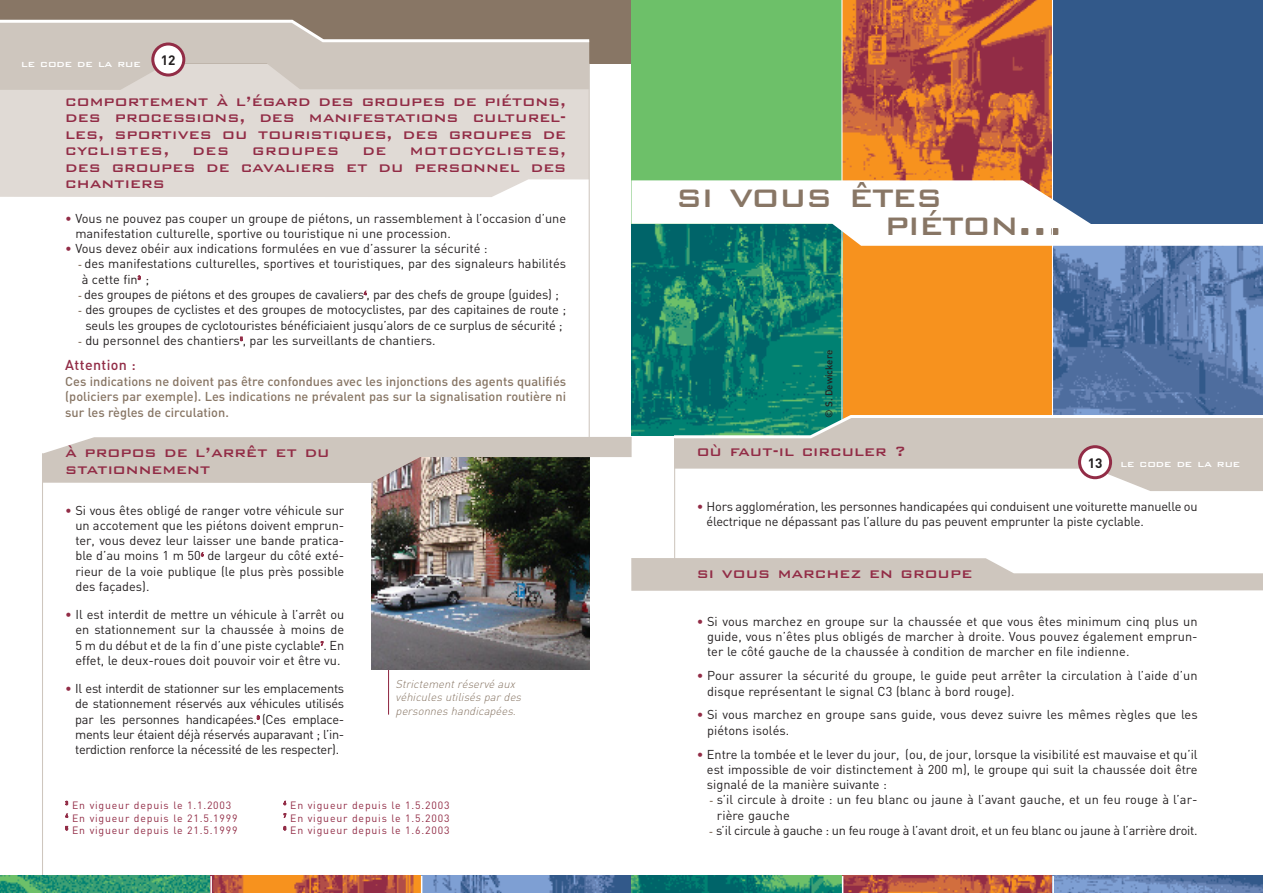
<style>
.page{position:relative;width:1263px;height:893px;background:#fff}
.page>*{position:absolute;margin:0;border:0;box-sizing:border-box;transform-origin:0 0}
.t1{font:500 33.75px/28.5px "Bank Gothic BT";letter-spacing:-.05em;color:#887665}
.t2{font:500 18px/16.5px "Bank Gothic BT";color:#922c46;text-align:justify}
.t3{font:500 18px "Bank Gothic BT";letter-spacing:.03em;color:#922c46}
.t4{font:500 14.25px "DIN";letter-spacing:.025em;color:#922c46}
.t5{font:700 13.5px "DIN";color:#231f20}
.t6{font:12.75px/15.3px "DIN";color:#231f20}
.t7{font:500 12.75px/15.3px "DIN";color:#887665;text-align:justify}
.t8{font:12.75px/15.3px "DIN";letter-spacing:-.02em;color:#231f20}
.t9{font:500 12px "Bank Gothic BT";color:#fff}
.t10{font:italic 300 11.25px/13.5px "DIN";color:#887665}
.t11{font:10.5px/12.6px "DIN";letter-spacing:.08em;color:#922c46}
.t12{font:500 9.75px "DIN";color:#231f20}
.t13{font:5.25px "DIN";color:#922c46}
.s1{color:#922c46}
.s2{font-weight:700;font-size:9px;color:#887665}
.s3{font-size:45px}
</style>
<div class="page">
<div style="left:0;top:90px;width:589px;height:107px;background:#e0dad5"></div>
<div style="left:0;top:0;width:631px;height:64px;background:#887665"></div>
<div style="left:842px;top:223px;width:210px;height:218px;background:#f7921e"></div>
<img style="left:631px;top:246px;width:210px;height:189px">
<img style="left:1053px;top:246px;width:210px;height:167px">
<div style="left:1052px;top:0;width:211px;height:223px;background:#32598a"></div>
<div style="left:631px;top:0;width:211px;height:223px;background:#6dc069"></div>
<img style="left:842px;top:0;width:210px;height:180px">
<svg style="left:631px;top:180px;width:632px;height:66px"></svg>
<hr style="left:841px;top:0;width:1px;height:456px;background:#fff">
<hr style="left:1052px;top:0;width:1px;height:456px;background:#fff">
<svg style="left:631px;top:558px;width:632px;height:33px"></svg>
<hr style="left:388px;top:665px;width:1px;height:50px;background:#922c46">
<img style="left:371px;top:483px;width:218px;height:186px">
<svg style="left:43px;top:437px;width:589px;height:46px;background:#bab3ab"></svg>
<hr style="left:589px;top:64px;width:1px;height:377px;background:#cec6be">
<hr style="left:674px;top:438px;width:1px;height:126px;background:#cec6be">
<hr style="left:42px;top:453px;width:1px;height:428px;background:#cec6be">
<svg style="left:0;top:19px;width:590px;height:71px;background:#c8beb6"></svg>
<svg style="left:671px;top:413px;width:592px;height:78px"></svg>
<img style="left:0;top:876px;width:210px;height:17px">
<svg style="left:212px;top:876px;width:209px;height:17px;background:#c86336"></svg>
<svg style="left:422px;top:876px;width:209px;height:17px;background:#6182b5"></svg>
<svg style="left:210px;top:876px;width:2px;height:17px"></svg>
<svg style="left:631px;top:876px;width:211px;height:17px;background:#19826c"></svg>
<svg style="left:843px;top:876px;width:209px;height:17px;background:#be5a3e"></svg>
<svg style="left:1054px;top:876px;width:209px;height:17px;background:#6887b9"></svg>
<svg style="left:1052px;top:876px;width:2px;height:17px"></svg>
<p class="t9" style="left:21px;top:56px;width:121px">le code de la rue</p>
<p class="t5" style="left:161px;top:55px;width:16px">12</p>
<h2 class="t2" style="left:65px;top:91px;width:502px">comportement à l’égard des groupes de piétons, des processions, des manifestations culturel&shy;les, sportives ou touristiques, des groupes de cyclistes,</h2>
<h2 class="t2" style="left:65px;top:141px;width:502px;text-indent:344px">motocyclistes, des groupes de cavaliers et du personnel des chantiers</h2>
<p class="t6" style="left:75px;top:212px;width:492px;text-indent:-10px"><span class="s1">•</span> Vous ne pouvez pas couper un groupe de piétons, un rassemblement à l’occasion d’une manifestation culturelle, sportive ou touristique ni une procession.</p>
<p class="t6" style="left:65px;top:242px;width:424px"><span class="s1">•</span> Vous devez obéir aux indications formulées en vue d’assurer la sécurité :</p>
<p class="t6" style="left:78px;top:258px;width:490px"><span class="s2">-</span> des manifestations culturelles, sportives et touristiques, par des signaleurs habilités à cette fin</p>
<h2 class="t2" style="left:193px;top:141px;width:38px">des</h2>
<h2 class="t3" style="left:252px;top:139px;width:88px">groupes</h2>
<h2 class="t2" style="left:362px;top:141px;width:25px">de</h2>
<p class="t13" style="left:138px;top:276px;width:4px">3</p>
<p class="t6" style="left:145px;top:273px;width:5px">;</p>
<p class="t6" style="left:78px;top:288px;width:482px"><span class="s2">-</span> des groupes de piétons et des groupes de cavaliers , par des chefs de groupe (guides) ;</p>
<p class="t13" style="left:364px;top:291px;width:4px">4</p>
<p class="t6" style="left:78px;top:304px;width:490px;text-align:center"><span class="s2">-</span> des groupes de cyclistes et des groupes de motocyclistes, par des capitaines de route ; seuls les groupes de cyclotouristes bénéficiaient jusqu’alors de ce surplus de sécurité ;</p>
<p class="t6" style="left:78px;top:334px;width:359px"><span class="s2">-</span> du personnel des chantiers , par les surveillants de chantiers.</p>
<p class="t13" style="left:240px;top:337px;width:4px">5</p>
<p class="t4" style="left:65px;top:360px;width:72px">Attention :</p>
<p class="t7" style="left:65px;top:375px;width:502px">Ces indications ne doivent pas être confondues avec les injonctions des agents qualifiés (policiers par exemple). Les indications ne prévalent pas sur la signalisation routière ni sur les règles de circulation.</p>
<h2 class="t2" style="left:65px;top:443px;width:266px">à propos de l’arrêt et du stationnement</h2>
<p class="t6" style="left:75px;top:504px;width:270px;text-align:justify;text-indent:-10px"><span class="s1">•</span> Si vous êtes obligé de ranger votre véhicule sur un accotement que les piétons doivent emprun&shy;ter, vous devez leur laisser une bande pratica&shy;ble d’au moins 1 m 50</p>
<p class="t6" style="left:75px;top:550px;width:270px;text-align:justify;text-indent:132px">de largeur du côté exté&shy;rieur de la voie publique (le plus près possible des façades).</p>
<p class="t6" style="left:75px;top:608px;width:270px;text-align:justify;text-indent:-10px"><span class="s1">•</span> Il est interdit de mettre un véhicule à l’arrêt ou en stationnement sur la chaussée à moins de 5 m du début et de la fin d’une piste cyclable . En</p>
<p class="t13" style="left:201px;top:552px;width:4px">6</p>
<p class="t13" style="left:321px;top:642px;width:4px">7</p>
<p class="t6" style="left:75px;top:654px;width:267px">effet, le deux-roues doit pouvoir voir et être vu.</p>
<p class="t6" style="left:75px;top:682px;width:271px;text-align:justify;text-indent:-10px"><span class="s1">•</span> Il est interdit de stationner sur les emplacements de stationnement réservés aux véhicules utilisés par les personnes handicapées. (Ces emplace-</p>
<p class="t10" style="left:396px;top:678px;width:129px">Strictement réservé aux véhicules utilisés par des personnes handicapées.</p>
<p class="t13" style="left:257px;top:716px;width:4px">8</p>
<p class="t8" style="left:75px;top:728px;width:271px">ments leur étaient déjà réservés auparavant ; l’in&shy;terdiction renforce la nécessité de les respecter).</p>
<p class="t11" style="left:65px;top:800px;width:174px"><sup>3</sup> En vigueur depuis le 1.1.2003<br><sup>4</sup> En vigueur depuis le 21.5.1999<br><sup>5</sup> En vigueur depuis le 21.5.1999</p>
<p class="t11" style="left:283px;top:800px;width:168px;text-align:justify"><sup>6</sup> En vigueur depuis le 1.5.2003<br><sup>7</sup> En vigueur depuis le 1.5.2003<br><sup>8</sup> En vigueur depuis le 1.6.2003</p>
<h1 class="t1" style="left:884px;top:181px;width:180px;text-indent:-209px">SI VOUS ÊTES<br>PIÉTON<span class="s3">…</span></h1>
<p class="t12" style="left:826px;top:418px;width:69px;rotate:-90deg">© S. Dewickere</p>
<h2 class="t2" style="left:697px;top:442px;width:211px">où faut-il circuler ?</h2>
<p class="t5" style="left:1088px;top:458px;width:16px">13</p>
<p class="t9" style="left:1120px;top:455px;width:121px">le code de la rue</p>
<p class="t6" style="left:706px;top:500px;width:493px;text-indent:-10px"><span class="s1">•</span> Hors agglomération, les personnes handicapées qui conduisent une voiturette manuelle ou électrique ne dépassant pas l’allure du pas peuvent emprunter la piste cyclable.</p>
<h2 class="t2" style="left:697px;top:564px;width:277px">si vous marchez en groupe</h2>
<p class="t6" style="left:707px;top:615px;width:492px;text-align:justify;text-indent:-10px"><span class="s1">•</span> Si vous marchez en groupe sur la chaussée et que vous êtes minimum cinq plus un guide, vous n’êtes plus obligés de marcher à droite. Vous pouvez également emprun&shy;ter le côté gauche de la chaussée à condition de marcher en file indienne.</p>
<p class="t6" style="left:707px;top:670px;width:492px;text-indent:-10px"><span class="s1">•</span> Pour assurer la sécurité du groupe, le guide peut arrêter la circulation à l’aide d’un disque représentant le signal C3 (blanc à bord rouge).</p>
<p class="t6" style="left:707px;top:709px;width:492px;text-indent:-10px"><span class="s1">•</span> Si vous marchez en groupe sans guide, vous devez suivre les mêmes règles que les piétons isolés.</p>
<p class="t6" style="left:707px;top:748px;width:492px;text-align:justify;text-indent:-10px"><span class="s1">•</span> Entre la tombée et le lever du jour, (ou, de jour, lorsque la visibilité est mauvaise et qu’il est impossible de voir distinctement à 200 m), le groupe qui suit la chaussée doit être signalé de la manière suivante :</p>
<p class="t6" style="left:717px;top:794px;width:482px;text-indent:-7px"><span class="s2">-</span> s’il circule à droite : un feu blanc ou jaune à l’avant gauche, et un feu rouge à l’ar&shy;rière gauche</p>
<p class="t6" style="left:709px;top:824px;width:490px"><span class="s2">-</span> s’il circule à gauche : un feu rouge à l’avant droit, et un feu blanc ou jaune à l’arrière droit.</p>
</div>
